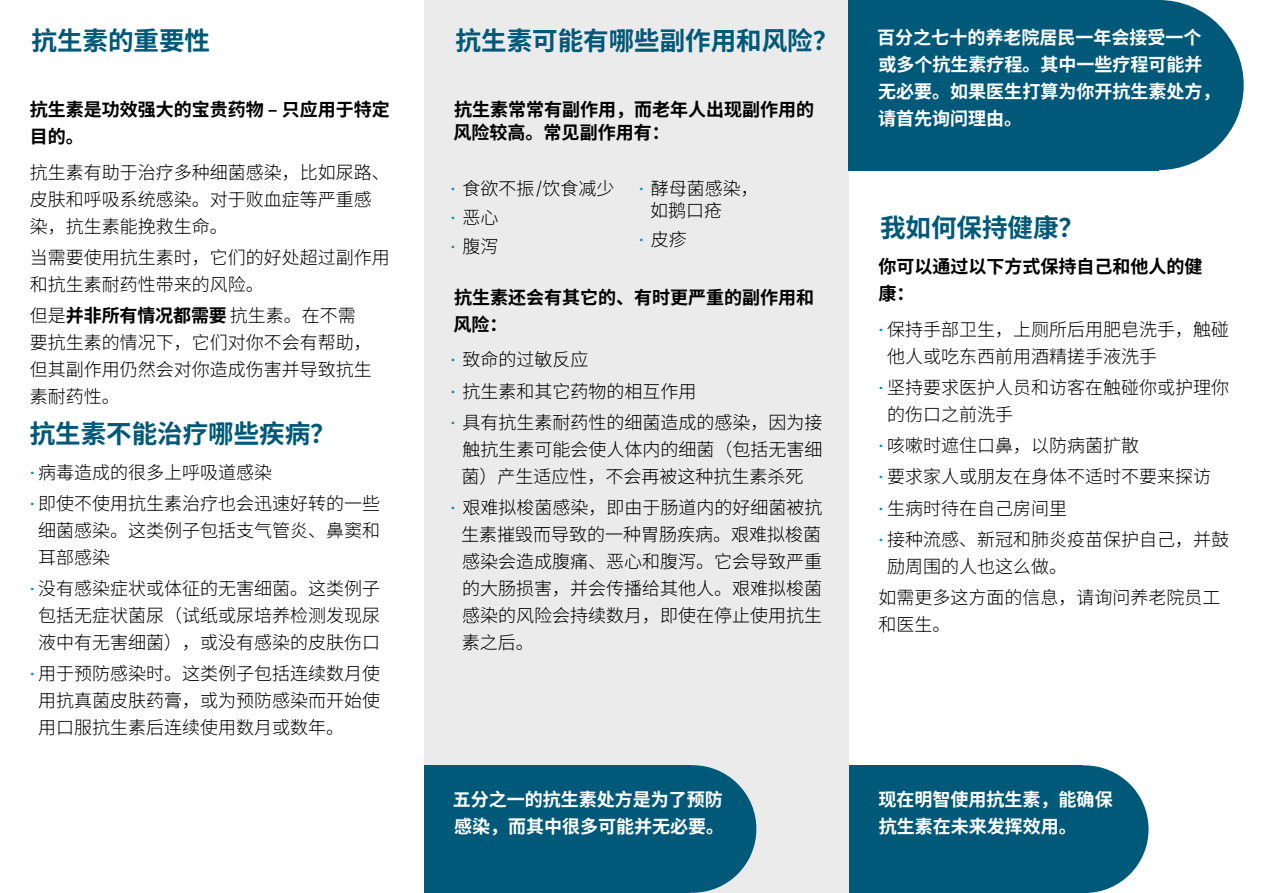
<style>
.page{position:relative;width:1263px;height:893px;background:#fff}
.page>*{position:absolute;margin:0;border:0;box-sizing:border-box;transform-origin:0 0}
.t1{font:700 25.5px "Noto Sans SC";color:#005978}
.t2{font:300 18px/27px "Noto Sans SC";color:#000}
.t3{font:700 18px/27px "Noto Sans SC";color:#fff}
.t4{font:700 18px/27px "Noto Sans SC";color:#000}
.s1{font-weight:700}
.s2{font-family:"Fira Sans";color:#0090b9}
.s3{font-family:"Fira Sans"}
</style>
<div class="page">
<div style="left:816px;top:765px;width:267px;height:128px;background:#005978"></div>
<div style="left:1021px;top:765px;width:127px;height:128px;background:#005978;border-radius:50%"></div>
<div style="left:424px;top:0;width:425px;height:893px;background:#ebebec"></div>
<div style="left:849px;top:0;width:310px;height:170px;background:#005978"></div>
<div style="left:1073px;top:0;width:171px;height:170px;background:#005978;border-radius:50%"></div>
<div style="left:424px;top:765px;width:267px;height:128px;background:#005978"></div>
<div style="left:629px;top:765px;width:127px;height:128px;background:#005978;border-radius:50%"></div>
<h1 class="t1" style="left:32px;top:26px;width:180px">抗生素的重要性</h1>
<h1 class="t1" style="left:456px;top:26px;width:384px">抗生素可能有哪些副作用和风险？</h1>
<p class="t4" style="left:30px;top:97px;width:361px">抗生素是功效强大的宝贵药物 – 只应用于特定目的。</p>
<p class="t2" style="left:30px;top:159px;width:361px">抗生素有助于治疗多种细菌感染，比如尿路、皮肤和呼吸系统感染。对于败血症等严重感染，抗生素能挽救生命。</p>
<p class="t2" style="left:30px;top:244px;width:361px">当需要使用抗生素时，它们的好处超过副作用和抗生素耐药性带来的风险。</p>
<p class="t2" style="left:30px;top:303px;width:343px">但是<span class="s1">并非所有情况都需要</span> 抗生素。在不需要抗生素的情况下，它们对你不会有帮助，但其副作用仍然会对你造成伤害并导致抗生素耐药性。</p>
<h1 class="t1" style="left:30px;top:419px;width:307px">抗生素不能治疗哪些疾病？</h1>
<p class="t2" style="left:30px;top:459px;width:244px"><span class="s2">•</span> 病毒造成的很多上呼吸道感染</p>
<p class="t2" style="left:38px;top:490px;width:343px;text-align:justify;text-indent:-8px"><span class="s2">•</span> 即使不使用抗生素治疗也会迅速好转的一些细菌感染。这类例子包括支气管炎、鼻窦和耳部感染</p>
<p class="t2" style="left:30px;top:575px;width:352px;text-align:center"><span class="s2">•</span> 没有感染症状或体征的无害细菌。这类例子包括无症状菌尿（试纸或尿培养检测发现尿液中有无害细菌），或没有感染的皮肤伤口</p>
<p class="t2" style="left:38px;top:661px;width:343px;text-align:justify;text-indent:-8px"><span class="s2">•</span> 用于预防感染时。这类例子包括连续数月使用抗真菌皮肤药膏，或为预防感染而开始使用口服抗生素后连续使用数月或数年。</p>
<p class="t4" style="left:454px;top:99px;width:362px;line-height:22.5px">抗生素常常有副作用，而老年人出现副作用的风险较高。常见副作用有：</p>
<p class="t2" style="left:650px;top:177px;width:110px;line-height:22.5px;text-indent:-11px"><span class="s2">•</span> 酵母菌感染，如鹅口疮</p>
<p class="t2" style="left:639px;top:227px;width:49px"><span class="s2">•</span> 皮疹</p>
<p class="t2" style="left:451px;top:175px;width:166px"><span class="s2">•</span> 食欲不振<span class="s3">/</span>饮食减少</p>
<p class="t2" style="left:451px;top:204px;width:49px"><span class="s2">•</span> 恶心</p>
<p class="t2" style="left:451px;top:233px;width:49px"><span class="s2">•</span> 腹泻</p>
<p class="t4" style="left:454px;top:284px;width:362px">抗生素还会有其它的、有时更严重的副作用和风险：</p>
<p class="t2" style="left:451px;top:347px;width:139px"><span class="s2">•</span> 致命的过敏反应</p>
<p class="t2" style="left:451px;top:378px;width:247px"><span class="s2">•</span> 抗生素和其它药物的相互作用</p>
<p class="t2" style="left:462px;top:409px;width:362px;text-align:justify;text-indent:-11px"><span class="s2">•</span> 具有抗生素耐药性的细菌造成的感染，因为接触抗生素可能会使人体内的细菌（包括无害细菌）产生适应性，不会再被这种抗生素杀死</p>
<p class="t2" style="left:461px;top:494px;width:363px;text-align:justify;text-indent:-11px"><span class="s2">•</span> 艰难拟梭菌感染，即由于肠道内的好细菌被抗生素摧毁而导致的一种胃肠疾病。艰难拟梭菌感染会造成腹痛、恶心和腹泻。它会导致严重的大肠损害，并会传播给其他人。艰难拟梭菌感染的风险会持续数月，即使在停止使用抗生素之后。</p>
<p class="t3" style="left:453px;top:786px;width:273px">五分之一的抗生素处方是为了预防感染，而其中很多可能并无必要。</p>
<p class="t3" style="left:877px;top:24px;width:344px">百分之七十的养老院居民一年会接受一个或多个抗生素疗程。其中一些疗程可能并无必要。如果医生打算为你开抗生素处方，请首先询问理由。</p>
<h1 class="t1" style="left:880px;top:213px;width:205px">我如何保持健康？</h1>
<p class="t4" style="left:878px;top:253px;width:325px">你可以通过以下方式保持自己和他人的健康：</p>
<p class="t2" style="left:887px;top:316px;width:343px;text-indent:-8px"><span class="s2">•</span> 保持手部卫生，上厕所后用肥皂洗手，触碰他人或吃东西前用酒精搓手液洗手</p>
<p class="t2" style="left:887px;top:374px;width:343px;text-indent:-8px"><span class="s2">•</span> 坚持要求医护人员和访客在触碰你或护理你的伤口之前洗手</p>
<p class="t2" style="left:878px;top:432px;width:262px"><span class="s2">•</span> 咳嗽时遮住口鼻，以防病菌扩散</p>
<p class="t2" style="left:878px;top:464px;width:334px"><span class="s2">•</span> 要求家人或朋友在身体不适时不要来探访</p>
<p class="t2" style="left:878px;top:495px;width:190px"><span class="s2">•</span> 生病时待在自己房间里</p>
<p class="t2" style="left:887px;top:526px;width:343px;text-indent:-8px"><span class="s2">•</span> 接种流感、新冠和肺炎疫苗保护自己，并鼓励周围的人也这么做。</p>
<p class="t2" style="left:878px;top:584px;width:343px">如需更多这方面的信息，请询问养老院员工和医生。</p>
<p class="t3" style="left:879px;top:786px;width:235px">现在明智使用抗生素，能确保抗生素在未来发挥效用。</p>
</div>
